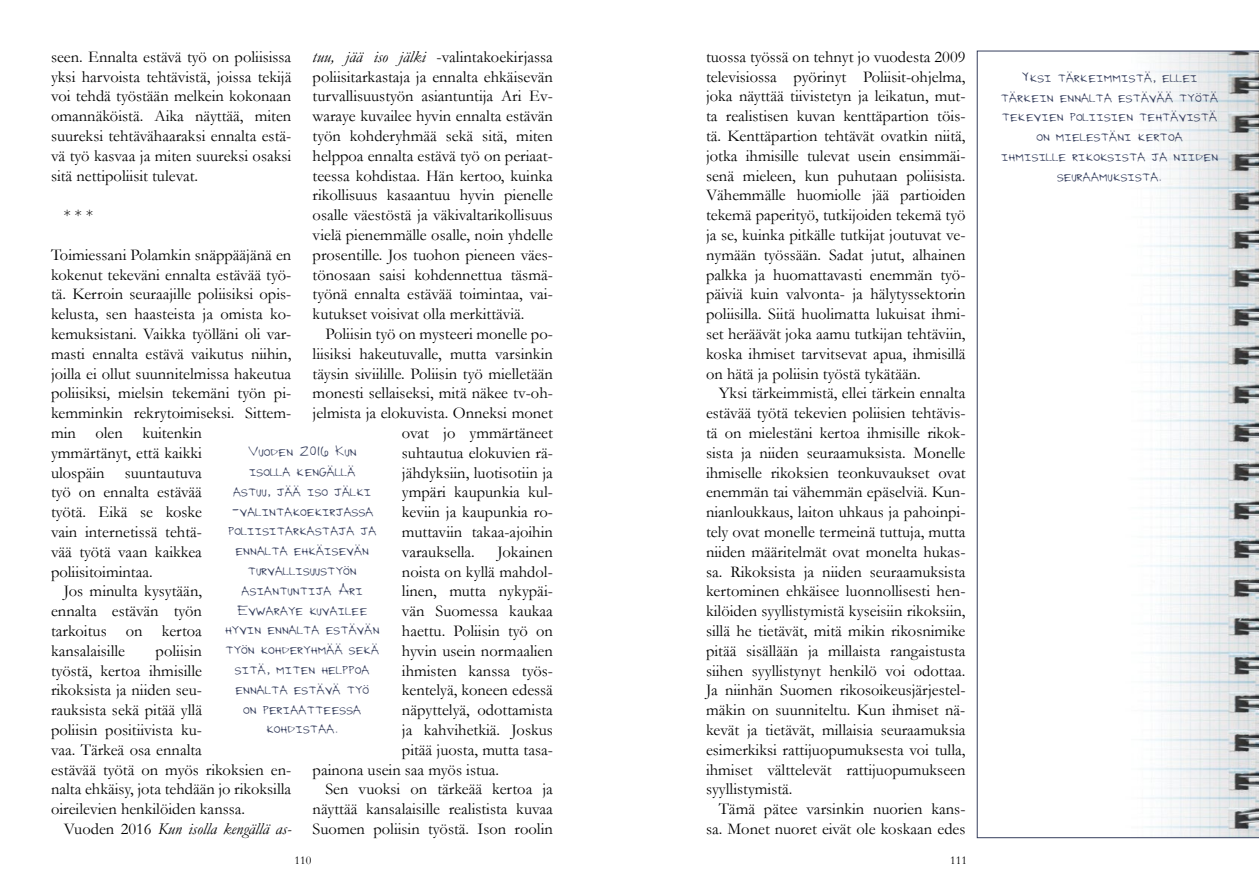
<style>
.page{position:relative;width:1259px;height:893px;background:#fff}
.page>*{position:absolute;margin:0;border:0;box-sizing:border-box;transform-origin:0 0}
.t1{font:16.5px/19.8px "Garamond";color:#000;text-align:justify}
.t2{font:16.5px/19.8px "Grants Hand";color:#353e5d;text-align:center;scale:1.04 1}
.t3{font:italic 16.5px "Garamond";color:#000}
.t4{font:12px "Garamond";color:#000}
.s1{font-style:italic}
.s2{font-style:normal}
</style>
<div class="page">
<svg style="left:977px;top:51px;width:282px;height:787px"></svg>
<p class="t1" style="left:313px;top:46px;width:242px"><span class="s1">tuu, jää iso jälki</span> -valintakoekirjassa poliisitarkastaja ja ennalta ehkäisevän turvallisuustyön asiantuntija Ari Ev&shy;waraye kuvailee hyvin ennalta estävän työn kohderyhmää sekä sitä, miten helppoa ennalta estävä työ on periaat&shy;teessa kohdistaa. Hän kertoo, kuinka rikollisuus kasaantuu hyvin pienelle osalle väestöstä ja väkivaltarikollisuus vielä pienemmälle osalle, noin yhdelle prosentille. Jos tuohon pieneen väes&shy;tönosaan saisi kohdennettua täsmä&shy;työnä ennalta estävää toimintaa, vai&shy;kutukset voisivat olla merkittäviä.</p>
<p class="t1" style="left:325px;top:324px;width:229px">Poliisin työ on mysteeri monelle po-</p>
<p class="t1" style="left:313px;top:343px;width:242px">liisiksi hakeutuvalle, mutta varsinkin</p>
<p class="t1" style="left:313px;top:363px;width:242px">täysin siviilille. Poliisin työ mielletään</p>
<p class="t1" style="left:313px;top:383px;width:242px">monesti sellaiseksi, mitä näkee tv-oh-</p>
<p class="t1" style="left:313px;top:403px;width:242px">jelmista ja elokuvista. Onneksi monet</p>
<p class="t1" style="left:402px;top:423px;width:152px">ovat jo ymmärtäneet</p>
<p class="t1" style="left:402px;top:442px;width:152px">suhtautua elokuvien rä-</p>
<p class="t1" style="left:402px;top:462px;width:152px">jähdyksiin, luotisotiin ja</p>
<p class="t1" style="left:402px;top:482px;width:152px">ympäri kaupunkia kul-</p>
<p class="t1" style="left:402px;top:502px;width:152px">keviin ja kaupunkia ro-</p>
<p class="t1" style="left:402px;top:522px;width:152px">muttaviin takaa-ajoihin</p>
<p class="t1" style="left:402px;top:541px;width:74px">varauksella.</p>
<p class="t1" style="left:497px;top:541px;width:57px">Jokainen</p>
<p class="t1" style="left:402px;top:561px;width:152px">noista on kyllä mahdol-</p>
<p class="t1" style="left:402px;top:581px;width:152px">linen, mutta nykypäi-</p>
<p class="t1" style="left:402px;top:601px;width:152px">vän Suomessa kaukaa</p>
<p class="t1" style="left:402px;top:621px;width:152px">haettu. Poliisin työ on</p>
<p class="t1" style="left:402px;top:640px;width:152px">hyvin usein normaalien</p>
<p class="t1" style="left:402px;top:660px;width:152px">ihmisten kanssa työs-</p>
<p class="t1" style="left:402px;top:680px;width:152px">kentelyä, koneen edessä</p>
<p class="t1" style="left:402px;top:700px;width:152px">näpyttelyä, odottamista</p>
<p class="t1" style="left:402px;top:720px;width:152px">ja kahvihetkiä. Joskus</p>
<p class="t1" style="left:402px;top:739px;width:152px">pitää juosta, mutta tasa-</p>
<p class="t1" style="left:313px;top:759px;width:188px">painona usein saa myös istua.</p>
<p class="t1" style="left:325px;top:779px;width:229px">Sen vuoksi on tärkeää kertoa ja</p>
<p class="t1" style="left:313px;top:799px;width:242px">näyttää kansalaisille realistista kuvaa</p>
<p class="t1" style="left:313px;top:819px;width:242px">Suomen poliisin työstä. Ison roolin</p>
<p class="t1" style="left:51px;top:46px;width:242px">seen. Ennalta estävä työ on poliisissa yksi harvoista tehtävistä, joissa tekijä voi tehdä työstään melkein kokonaan omannäköistä. Aika näyttää, miten suureksi tehtävähaaraksi ennalta estä&shy;vä työ kasvaa ja miten suureksi osaksi sitä nettipoliisit tulevat.</p>
<p class="t1" style="left:64px;top:205px;width:31px">* * *</p>
<p class="t1" style="left:51px;top:244px;width:242px">Toimiessani Polamkin snäppääjänä en</p>
<p class="t1" style="left:51px;top:264px;width:242px">kokenut tekeväni ennalta estävää työ-</p>
<p class="t1" style="left:51px;top:284px;width:242px">tä. Kerroin seuraajille poliisiksi opis-</p>
<p class="t1" style="left:51px;top:304px;width:242px">kelusta, sen haasteista ja omista ko-</p>
<p class="t1" style="left:51px;top:324px;width:242px">kemuksistani. Vaikka työlläni oli var-</p>
<p class="t1" style="left:51px;top:343px;width:242px">masti ennalta estävä vaikutus niihin,</p>
<p class="t1" style="left:51px;top:363px;width:242px">joilla ei ollut suunnitelmissa hakeutua</p>
<p class="t1" style="left:51px;top:383px;width:242px">poliisiksi, mielsin tekemäni työn pi-</p>
<p class="t1" style="left:51px;top:403px;width:242px">kemminkin rekrytoimiseksi. Sittem-</p>
<p class="t1" style="left:51px;top:423px;width:152px">min olen kuitenkin</p>
<p class="t1" style="left:51px;top:442px;width:152px">ymmärtänyt, että kaikki</p>
<p class="t1" style="left:51px;top:462px;width:152px">ulospäin suuntautuva</p>
<p class="t1" style="left:51px;top:482px;width:152px">työ on ennalta estävää</p>
<p class="t1" style="left:51px;top:502px;width:152px">työtä. Eikä se koske</p>
<p class="t1" style="left:51px;top:522px;width:152px">vain internetissä tehtä-</p>
<p class="t1" style="left:51px;top:541px;width:152px">vää työtä vaan kaikkea</p>
<p class="t1" style="left:51px;top:561px;width:103px">poliisitoimintaa.</p>
<p class="t1" style="left:64px;top:581px;width:140px">Jos minulta kysytään,</p>
<p class="t1" style="left:51px;top:601px;width:152px">ennalta estävän työn</p>
<p class="t1" style="left:51px;top:621px;width:152px">tarkoitus on kertoa</p>
<p class="t1" style="left:51px;top:640px;width:76px">kansalaisille</p>
<p class="t2" style="left:225px;top:440px;width:150px">Vuoden 2016 Kun isolla kengällä<br>astuu, jää iso jälki -valintakoekirjassa poliisitarkastaja ja ennalta ehkäisevän turvallisuustyön asiantuntija Ari<br>Evwaraye kuvailee hyvin ennalta estävän työn kohderyhmää sekä sitä, miten helppoa ennalta estävä työ<br>on periaatteessa kohdistaa.</p>
<p class="t1" style="left:51px;top:640px;width:242px;text-align:left;text-indent:105px">poliisin<br>työstä, kertoa ihmisille<br>rikoksista ja niiden seu-<br>rauksista sekä pitää yllä<br>poliisin positiivista ku-<br>vaa. Tärkeä osa ennalta<br>estävää työtä on myös rikoksien en&shy;nalta ehkäisy, jota tehdään jo rikoksilla oireilevien henkilöiden kanssa.</p>
<p class="t3" style="left:64px;top:818px;width:229px"><span class="s2">Vuoden 2016</span> Kun isolla kengällä as-</p>
<p class="t1" style="left:706px;top:46px;width:261px">tuossa työssä on tehnyt jo vuodesta 2009 televisiossa pyörinyt Poliisit-ohjelma, joka näyttää tiivistetyn ja leikatun, mut&shy;ta realistisen kuvan kenttäpartion töis&shy;tä. Kenttäpartion tehtävät ovatkin niitä, jotka ihmisille tulevat usein ensimmäi&shy;senä mieleen, kun puhutaan poliisista.<br>Vähemmälle huomiolle jää partioiden tekemä paperityö, tutkijoiden tekemä työ ja se, kuinka pitkälle tutkijat joutuvat ve&shy;nymään työssään. Sadat jutut, alhainen palkka ja huomattavasti enemmän työ&shy;päiviä kuin valvonta- ja hälytyssektorin poliisilla. Siitä huolimatta lukuisat ihmi&shy;set heräävät joka aamu tutkijan tehtäviin, koska ihmiset tarvitsevat apua, ihmisillä on hätä ja poliisin työstä tykätään.</p>
<p class="t1" style="left:706px;top:383px;width:261px;text-indent:13px">Yksi tärkeimmistä, ellei tärkein ennalta estävää työtä tekevien poliisien tehtävis&shy;tä on mielestäni kertoa ihmisille rikok&shy;sista ja niiden seuraamuksista. Monelle ihmiselle rikoksien teonkuvaukset ovat enemmän tai vähemmän epäselviä. Kun&shy;nianloukkaus, laiton uhkaus ja pahoinpi&shy;tely ovat monelle termeinä tuttuja, mutta niiden määritelmät ovat monelta hukas&shy;sa. Rikoksista ja niiden seuraamuksista kertominen ehkäisee luonnollisesti hen&shy;kilöiden syyllistymistä kyseisiin rikoksiin, sillä he tietävät, mitä mikin rikosnimike pitää sisällään ja millaista rangaistusta siihen syyllistynyt henkilö voi odottaa.<br>Ja niinhän Suomen rikosoikeusjärjestel&shy;mäkin on suunniteltu. Kun ihmiset nä&shy;kevät ja tietävät, millaisia seuraamuksia esimerkiksi rattijuopumuksesta voi tulla, ihmiset välttelevät rattijuopumukseen syyllistymistä.</p>
<p class="t1" style="left:706px;top:799px;width:261px;text-align:right">Tämä pätee varsinkin nuorien kans&shy;sa. Monet nuoret eivät ole koskaan edes</p>
<p class="t4" style="left:294px;top:852px;width:18px">110</p>
<p class="t4" style="left:950px;top:852px;width:18px">111</p>
<p class="t2" style="left:1000px;top:66px;width:210px">Yksi tärkeimmistä, ellei tärkein ennalta estävää työtä tekevien poliisien tehtävistä on mielestäni kertoa<br>ihmisille rikoksista ja niiden seuraamuksista.</p>
</div>
